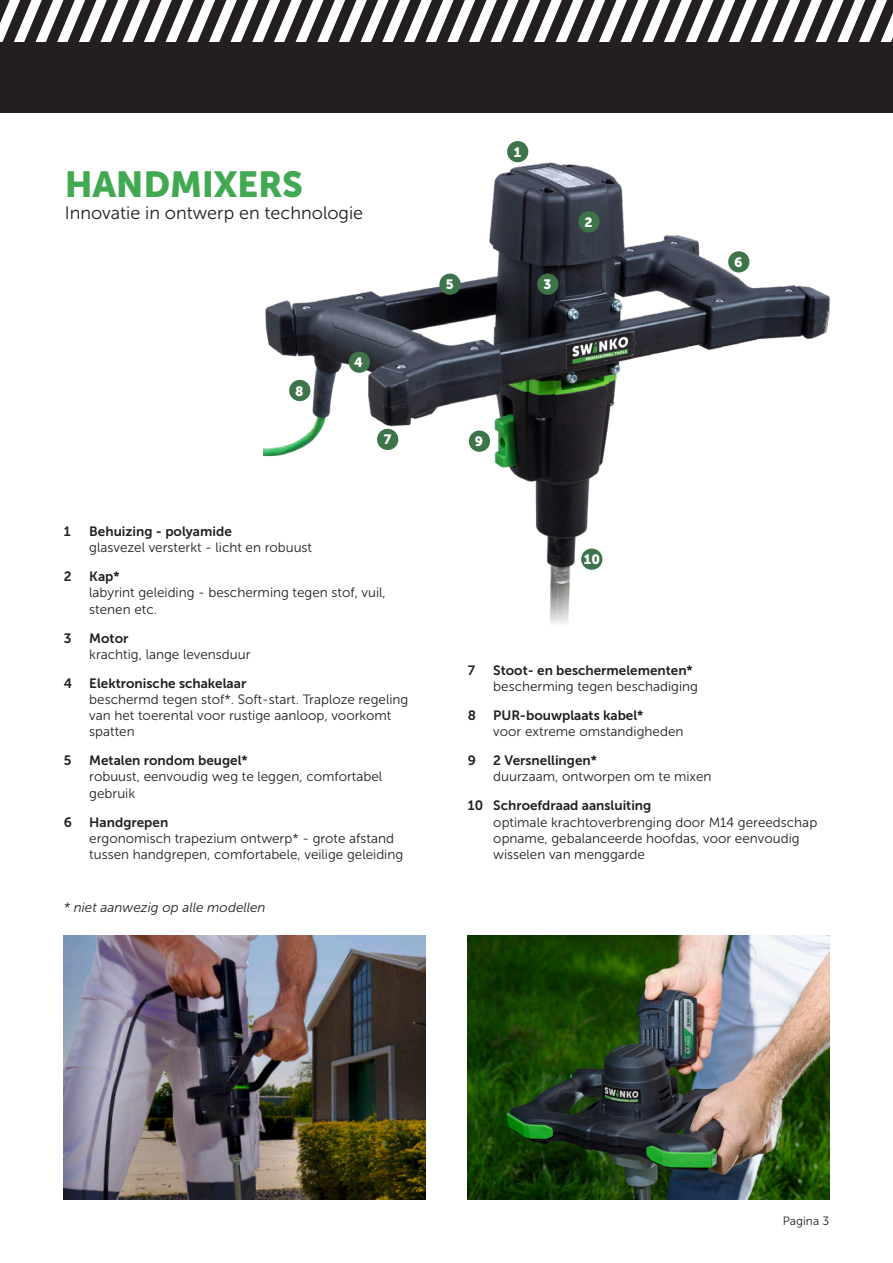
<style>
.page{position:relative;width:893px;height:1263px;background:#fff}
.page>*{position:absolute;margin:0;border:0;box-sizing:border-box;transform-origin:0 0}
.t1{font:36px "Museo Sans 900";letter-spacing:-.01em;color:#42a953}
.t2{font:18px "Museo Sans 300";color:#231f20}
.t3{font:13.5px/16.2px "Museo Sans 300";color:#231f20}
.t4{font:13.5px "Museo Sans 700";color:#231f20}
.t5{font:italic 13.5px "Museo Sans 300";color:#231f20}
.t6{font:13.5px "Museo Sans 900";color:#fff}
.t7{font:12px "Museo Sans 300";color:#231f20}
</style>
<div class="page">
<svg style="left:0;top:0;width:893px;height:42px"></svg>
<div style="left:0;top:42px;width:893px;height:70px;background:#231f20"></div>
<img style="left:468px;top:935px;width:361px;height:264px">
<img style="left:64px;top:935px;width:361px;height:264px">
<img style="left:264px;top:161px;width:566px;height:462px">
<div style="left:581px;top:549px;width:21px;height:21px;background:#3d7449;border-radius:50%"></div>
<div style="left:507px;top:141px;width:21px;height:21px;background:#3d7449;border-radius:50%"></div>
<div style="left:578px;top:211px;width:22px;height:21px;background:#3d7449;border-radius:50%"></div>
<div style="left:537px;top:274px;width:21px;height:21px;background:#3d7449;border-radius:50%"></div>
<div style="left:349px;top:351px;width:21px;height:22px;background:#3d7449;border-radius:50%"></div>
<div style="left:439px;top:274px;width:22px;height:21px;background:#3d7449;border-radius:50%"></div>
<div style="left:728px;top:251px;width:21px;height:21px;background:#3d7449;border-radius:50%"></div>
<div style="left:377px;top:429px;width:21px;height:21px;background:#3d7449;border-radius:50%"></div>
<div style="left:289px;top:380px;width:21px;height:21px;background:#3d7449;border-radius:50%"></div>
<div style="left:469px;top:431px;width:21px;height:21px;background:#3d7449;border-radius:50%"></div>
<h1 class="t1" style="left:65px;top:164px;width:240px">HANDMIXERS</h1>
<h2 class="t2" style="left:65px;top:203px;width:300px">Innovatie in ontwerp en technologie</h2>
<p class="t6" style="left:295px;top:383px;width:10px">8</p>
<p class="t6" style="left:354px;top:355px;width:10px">4</p>
<p class="t6" style="left:384px;top:432px;width:9px">7</p>
<p class="t4" style="left:64px;top:524px;width:8px">1</p>
<p class="t4" style="left:89px;top:524px;width:144px">Behuizing - polyamide</p>
<p class="t3" style="left:89px;top:539px;width:224px">glasvezel versterkt - licht en robuust</p>
<p class="t4" style="left:64px;top:569px;width:9px">2</p>
<p class="t4" style="left:89px;top:569px;width:32px">Kap*</p>
<p class="t3" style="left:89px;top:585px;width:298px">labyrint geleiding - bescherming tegen stof, vuil, stenen etc.</p>
<p class="t4" style="left:64px;top:630px;width:9px">3</p>
<p class="t4" style="left:89px;top:630px;width:41px">Motor</p>
<p class="t3" style="left:89px;top:646px;width:163px">krachtig, lange levensduur</p>
<p class="t4" style="left:64px;top:675px;width:10px">4</p>
<p class="t4" style="left:89px;top:675px;width:159px">Elektronische schakelaar</p>
<p class="t3" style="left:89px;top:691px;width:321px">beschermd tegen stof*. Soft-start. Traploze regeling van het toerental voor rustige aanloop, voorkomt spatten</p>
<p class="t4" style="left:64px;top:753px;width:9px">5</p>
<p class="t4" style="left:89px;top:753px;width:160px">Metalen rondom beugel*</p>
<p class="t3" style="left:89px;top:769px;width:294px">robuust, eenvoudig weg te leggen, comfortabel gebruik</p>
<p class="t4" style="left:64px;top:814px;width:10px">6</p>
<p class="t4" style="left:89px;top:814px;width:80px">Handgrepen</p>
<p class="t3" style="left:89px;top:830px;width:315px">ergonomisch trapezium ontwerp* - grote afstand tussen handgrepen, comfortabele, veilige geleiding</p>
<p class="t5" style="left:64px;top:900px;width:203px">* niet aanwezig op alle modellen</p>
<p class="t6" style="left:446px;top:277px;width:9px">5</p>
<p class="t6" style="left:514px;top:144px;width:9px">1</p>
<p class="t6" style="left:544px;top:277px;width:9px">3</p>
<p class="t6" style="left:585px;top:214px;width:10px">2</p>
<p class="t6" style="left:734px;top:255px;width:10px">6</p>
<p class="t6" style="left:475px;top:434px;width:10px">9</p>
<p class="t6" style="left:584px;top:552px;width:18px">10</p>
<p class="t4" style="left:468px;top:663px;width:9px">7</p>
<p class="t4" style="left:493px;top:663px;width:201px">Stoot- en beschermelementen*</p>
<p class="t3" style="left:493px;top:678px;width:206px">bescherming tegen beschadiging</p>
<p class="t4" style="left:468px;top:708px;width:10px">8</p>
<p class="t4" style="left:493px;top:708px;width:152px">PUR-bouwplaats kabel*</p>
<p class="t3" style="left:493px;top:724px;width:192px">voor extreme omstandigheden</p>
<p class="t4" style="left:468px;top:753px;width:10px">9</p>
<p class="t4" style="left:493px;top:753px;width:105px">2 Versnellingen*</p>
<p class="t3" style="left:493px;top:769px;width:220px">duurzaam, ontworpen om te mixen</p>
<p class="t4" style="left:468px;top:798px;width:185px">10 Schroefdraad aansluiting</p>
<p class="t3" style="left:493px;top:814px;width:325px">optimale krachtoverbrenging door M14 gereedschap opname, gebalanceerde hoofdas, voor eenvoudig wisselen van menggarde</p>
<p class="t7" style="left:783px;top:1214px;width:48px">Pagina 3</p>
</div>
